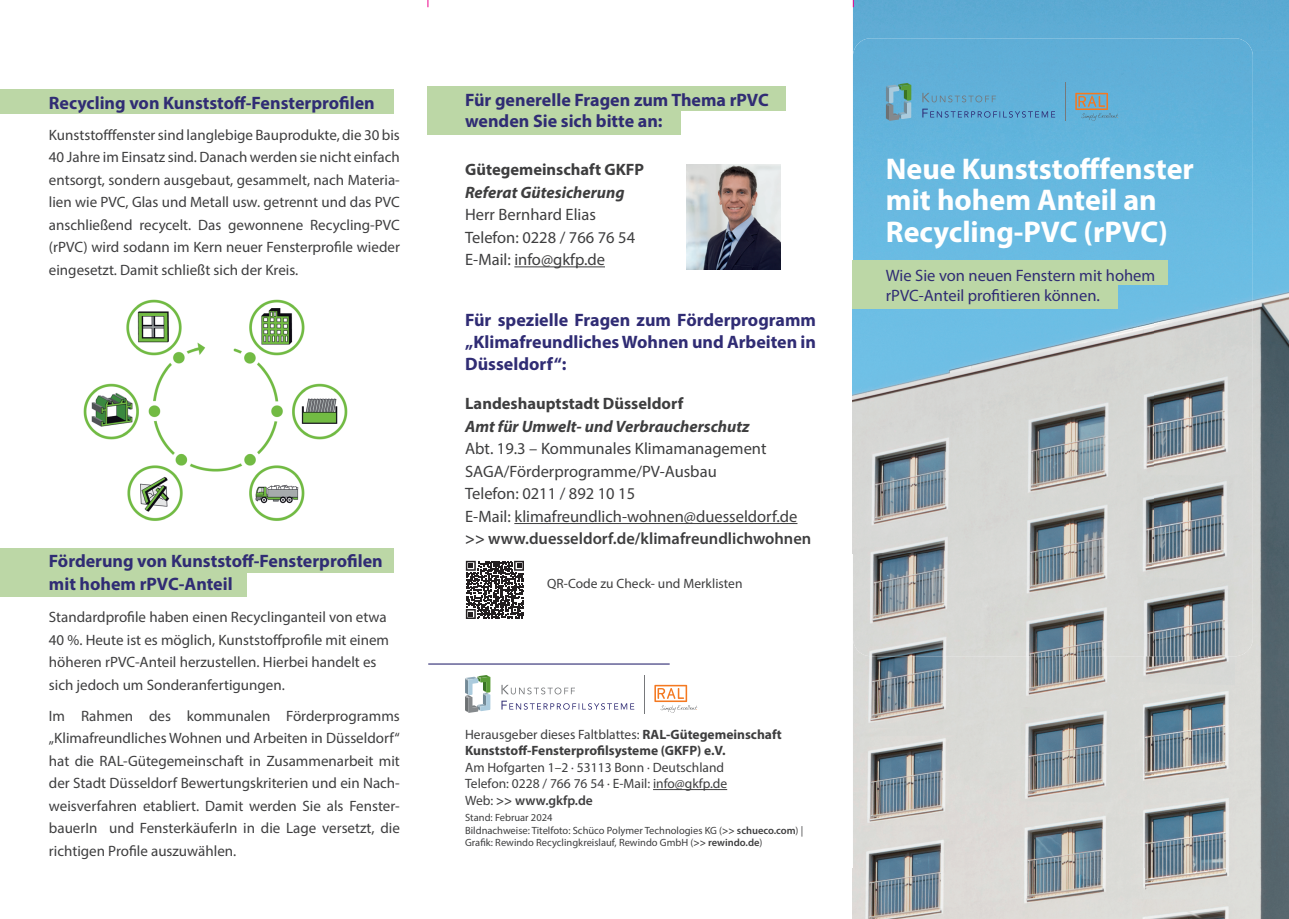
<style>
.page{position:relative;width:1289px;height:919px;background:#fff}
.page>*{position:absolute;margin:0;border:0;box-sizing:border-box;transform-origin:0 0}
.t1{font:700 30px/31.5px "Myriad Pro";color:#fff}
.t2{font:700 18px/21.6px "Myriad Pro";color:#302c74}
.t3{font:16.5px/22.5px "Myriad Pro";color:#3e3e3f}
.t4{font:16.5px/19.8px "Myriad Pro";color:#302c74}
.t5{font:italic 700 16.5px "Myriad Pro";color:#3e3e3f}
.t6{font:700 16.5px "Myriad Pro";color:#3e3e3f}
.t7{font:600 16.5px "Myriad Pro";color:#3e3e3f}
.t8{font:15px/22.5px "Myriad Pro";color:#3e3e3f;text-align:justify}
.t9{font:13.5px/16.5px "Myriad Pro";color:#3e3e3f}
.t10{font:700 13.5px/16.5px "Myriad Pro";color:#3e3e3f}
.t11{font:10.5px/12.6px "Myriad Pro";color:#3e3e3f}
.s1{font-weight:400}
.s2{font-weight:600}
</style>
<div class="page">
<div style="left:0;top:89px;width:393px;height:25px;background:#bcd7a6"></div>
<div style="left:853px;top:0;width:435px;height:50px;background:#5dabd4"></div>
<img style="left:1240px;top:50px;width:48px;height:868px">
<img style="left:853px;top:656px;width:290px;height:262px">
<img style="left:1143px;top:656px;width:97px;height:262px">
<img style="left:853px;top:38px;width:399px;height:618px">
<div style="left:851px;top:284px;width:266px;height:24px;background:#bcd7a6"></div>
<div style="left:851px;top:260px;width:316px;height:25px;background:#bcd7a6"></div>
<div style="left:427px;top:111px;width:253px;height:24px;background:#bcd7a6"></div>
<div style="left:427px;top:86px;width:359px;height:25px;background:#bcd7a6"></div>
<hr style="left:514px;top:266px;width:91px;height:1px;background:#3e3e3f">
<hr style="left:514px;top:523px;width:283px;height:1px;background:#3e3e3f">
<hr style="left:653px;top:789px;width:74px;height:1px;background:#3e3e3f">
<hr style="left:644px;top:675px;width:1px;height:38px;background:#76787b">
<svg style="left:501px;top:700px;width:133px;height:9px"></svg>
<svg style="left:501px;top:684px;width:74px;height:10px"></svg>
<svg style="left:465px;top:675px;width:25px;height:37px"></svg>
<svg style="left:654px;top:684px;width:43px;height:29px"></svg>
<img style="left:686px;top:165px;width:94px;height:104px">
<hr style="left:1064px;top:83px;width:1px;height:38px;background:#76787b">
<svg style="left:922px;top:109px;width:133px;height:9px"></svg>
<svg style="left:922px;top:93px;width:73px;height:9px"></svg>
<svg style="left:885px;top:83px;width:26px;height:38px"></svg>
<svg style="left:1075px;top:93px;width:43px;height:28px"></svg>
<div style="left:0;top:572px;width:247px;height:25px;background:#bcd7a6"></div>
<div style="left:0;top:547px;width:393px;height:25px;background:#bcd7a6"></div>
<img style="left:83px;top:299px;width:265px;height:222px">
<svg style="left:466px;top:560px;width:58px;height:59px"></svg>
<hr style="left:428px;top:663px;width:241px;height:1px;background:#302c74">
<p class="t2" style="left:49px;top:91px;width:327px">Recycling von Kunststoff-Fensterprofilen</p>
<p class="t8" style="left:49px;top:123px;width:352px">Kunststofffenster sind langlebige Bauprodukte, die 30 bis 40 Jahre im Einsatz sind. Danach werden sie nicht einfach entsorgt, sondern ausgebaut, gesammelt, nach Materia&shy;lien wie PVC, Glas und Metall usw. getrennt und das PVC anschließend recycelt. Das gewonnene Recycling-PVC (rPVC) wird sodann im Kern neuer Fensterprofile wieder eingesetzt. Damit schließt sich der Kreis.</p>
<p class="t2" style="left:49px;top:549px;width:335px;line-height:22.5px">Förderung von Kunststoff-Fensterprofilen mit hohem rPVC-Anteil</p>
<p class="t8" style="left:49px;top:605px;width:342px;text-align:left">Standardprofile haben einen Recyclinganteil von etwa 40 %. Heute ist es möglich, Kunststoffprofile mit einem höheren rPVC-Anteil herzustellen. Hierbei handelt es sich jedoch um Sonderanfertigungen.</p>
<p class="t8" style="left:49px;top:704px;width:352px">Im Rahmen des kommunalen Förderprogramms „Klimafreundliches Wohnen und Arbeiten in Düsseldorf“ hat die RAL-Gütegemeinschaft in Zusammenarbeit mit der Stadt Düsseldorf Bewertungskriterien und ein Nach&shy;weisverfahren etabliert. Damit werden Sie als Fenster&shy;bauerIn und FensterkäuferIn in die Lage versetzt, die richtigen Profile auszuwählen.</p>
<p class="t2" style="left:465px;top:89px;width:305px;line-height:20.7px">Für generelle Fragen zum Thema rPVC wenden Sie sich bitte an:</p>
<p class="t6" style="left:465px;top:159px;width:180px">Gütegemeinschaft GKFP</p>
<p class="t5" style="left:465px;top:181px;width:161px">Referat Gütesicherung</p>
<p class="t3" style="left:465px;top:203px;width:171px">Herr Bernhard Elias<br>Telefon: 0228 / 766 76 54<br>E-Mail: info@gkfp.de</p>
<p class="t2" style="left:465px;top:309px;width:352px;text-align:justify">Für spezielle Fragen zum Förderprogramm „Klimafreundliches Wohnen und Arbeiten in Düsseldorf“:</p>
<p class="t6" style="left:465px;top:393px;width:220px">Landeshauptstadt Düsseldorf</p>
<p class="t5" style="left:465px;top:415px;width:286px">Amt für Umwelt- und Verbraucherschutz</p>
<p class="t3" style="left:465px;top:437px;width:334px">Abt. 19.3 – Kommunales Klimamanagement SAGA/Förderprogramme/PV-Ausbau<br>Telefon: 0211 / 892 10 15<br>E-Mail: klimafreundlich-wohnen@duesseldorf.de</p>
<p class="t7" style="left:465px;top:528px;width:348px">&gt;&gt; www.duesseldorf.de/klimafreundlichwohnen</p>
<p class="t9" style="left:547px;top:574px;width:197px">QR-Code zu Check- und Merklisten</p>
<p class="t10" style="left:465px;top:725px;width:318px"><span class="s1">Herausgeber dieses Faltblattes:</span> RAL-Gütegemeinschaft<br>Kunststoff-Fensterprofilsysteme (GKFP) e.V.</p>
<p class="t9" style="left:465px;top:758px;width:263px">Am Hofgarten 1–2 · 53113 Bonn · Deutschland<br>Telefon: 0228 / 766 76 54 · E-Mail: info@gkfp.de<br>Web: <span class="s2">&gt;&gt; www.gkfp.de</span></p>
<p class="t11" style="left:465px;top:811px;width:340px">Stand: Februar 2024<br>Bildnachweise: Titelfoto: Schüco Polymer Technologies KG (<span class="s2">&gt;&gt; schueco.com</span>) |<br>Grafik: Rewindo Recyclingkreislauf, Rewindo GmbH (<span class="s2">&gt;&gt; rewindo.de</span>)</p>
<h1 class="t1" style="left:885px;top:152px;width:309px">Neue Kunststofffenster mit hohem Anteil an<br>Recycling- PVC (rPVC)</h1>
<p class="t4" style="left:885px;top:265px;width:271px">Wie Sie von neuen Fenstern mit hohem rPVC-Anteil profitieren können.</p>
</div>
